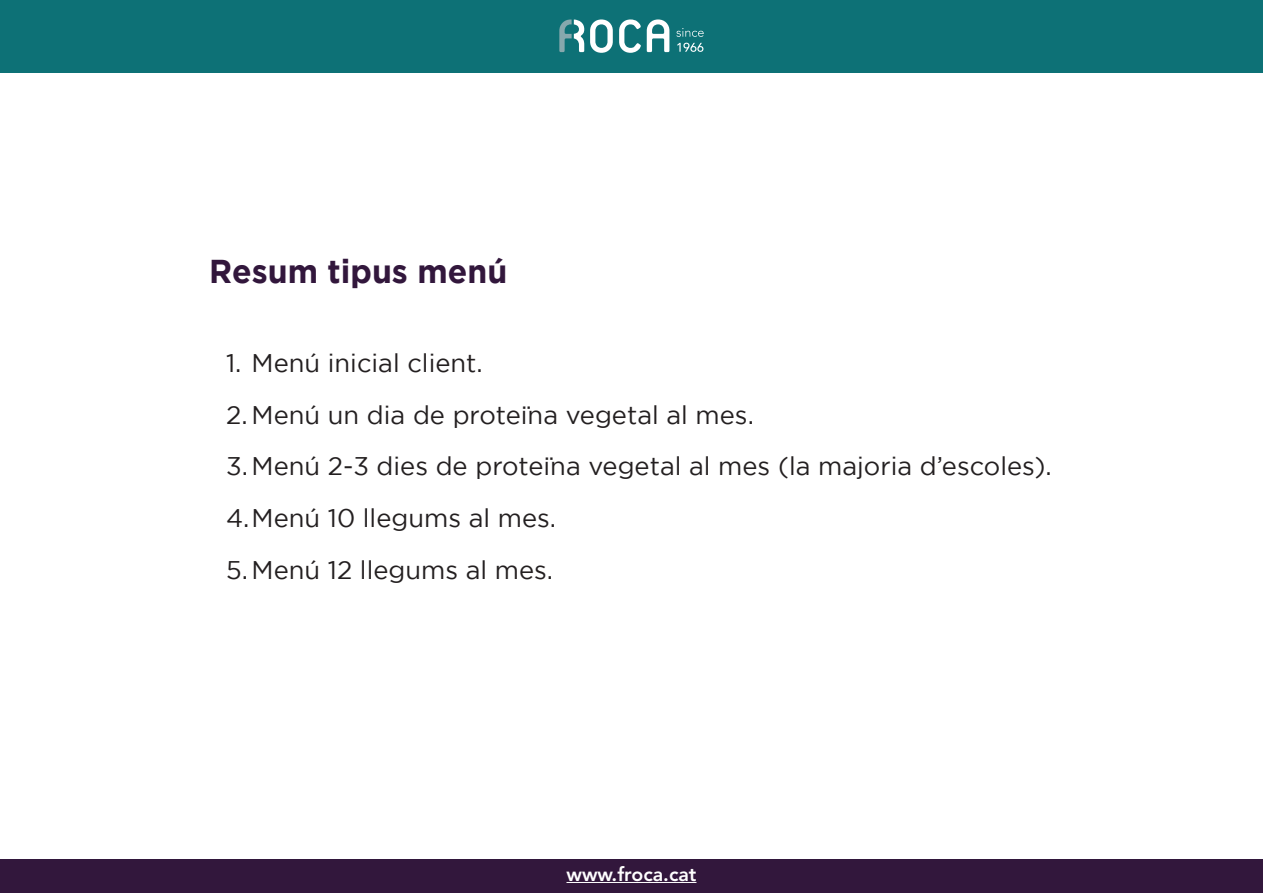
<style>
.page{position:relative;width:1263px;height:893px;background:#fff}
.page>*{position:absolute;margin:0;border:0;box-sizing:border-box;transform-origin:0 0}
.t1{font:700 33px "Gotham";color:#32173c}
.t2{font:25.5px "Gotham";color:#231f20}
.t3{font:800 19.5px "Avenir LT Std";color:#fff}
</style>
<div class="page">
<div style="left:0;top:0;width:1263px;height:72px;background:#0d7176"></div>
<svg style="left:559px;top:19px;width:25px;height:33px"></svg>
<svg style="left:590px;top:19px;width:23px;height:34px"></svg>
<svg style="left:619px;top:19px;width:22px;height:34px"></svg>
<svg style="left:647px;top:19px;width:22px;height:33px"></svg>
<svg style="left:676px;top:28px;width:28px;height:9px"></svg>
<svg style="left:677px;top:43px;width:26px;height:9px"></svg>
<div style="left:0;top:859px;width:1263px;height:34px;background:#32173c"></div>
<hr style="left:566px;top:882px;width:130px;height:1px;background:#fff">
<p class="t1" style="left:209px;top:253px;width:300px">Resum tipus menú</p>
<p class="t2" style="left:226px;top:348px;width:258px">1. Menú inicial client.</p>
<p class="t2" style="left:226px;top:400px;width:529px">2. Menú un dia de proteïna vegetal al mes.</p>
<p class="t2" style="left:226px;top:452px;width:827px">3.Menú 2-3 dies de proteïna vegetal al mes (la majoria d’escoles).</p>
<p class="t2" style="left:226px;top:504px;width:331px">4.Menú 10 llegums al mes.</p>
<p class="t2" style="left:226px;top:556px;width:329px">5.Menú 12 llegums al mes.</p>
<p class="t3" style="left:566px;top:862px;width:131px">www.froca.cat</p>
</div>
